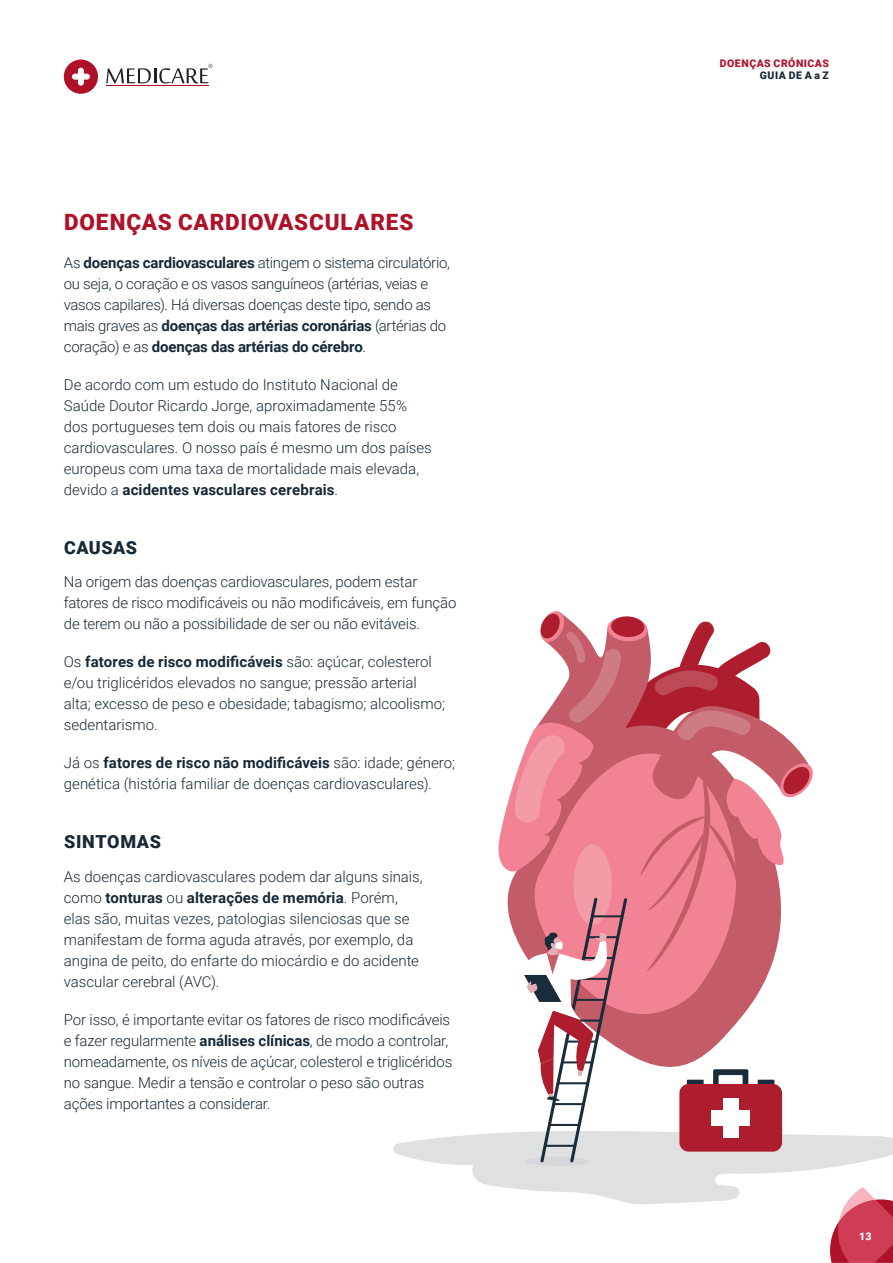
<style>
.page{position:relative;width:893px;height:1263px;background:#fff}
.page>*{position:absolute;margin:0;border:0;box-sizing:border-box;transform-origin:0 0}
.t1{font:900 22.5px "Roboto";letter-spacing:.035em;color:#ae1229}
.t2{font:900 18px "Roboto";letter-spacing:.03em;color:#172938}
.t3{font:300 15px/21px "Roboto";letter-spacing:-.005em;color:#172938}
.t4{font:900 10.5px "Roboto";letter-spacing:.05em;color:#ae1229}
.t5{font:900 10.5px "Roboto";letter-spacing:.05em;color:#172938}
.t6{font:900 10.5px "Roboto";color:#fff}
.s1{font-weight:700}
</style>
<div class="page">
<svg style="left:64px;top:60px;width:34px;height:34px"></svg>
<svg style="left:106px;top:64px;width:107px;height:19px"></svg>
<hr style="left:106px;top:85px;width:102px;height:1px;background:#ae1229">
<svg style="left:393px;top:611px;width:500px;height:652px"></svg>
<h1 class="t1" style="left:64px;top:206px;width:351px">DOENÇAS CARDIOVASCULARES</h1>
<p class="t3" style="left:64px;top:251px;width:388px">As <span class="s1">doenças cardiovasculares</span> atingem o sistema circulatório, ou seja, o coração e os vasos sanguíneos (artérias, veias e vasos capilares). Há diversas doenças deste tipo, sendo as mais graves as <span class="s1">doenças das artérias coronárias</span> (artérias do coração) e as <span class="s1">doenças das artérias do cérebro</span>.</p>
<p class="t3" style="left:64px;top:373px;width:370px">De acordo com um estudo do Instituto Nacional de Saúde Doutor Ricardo Jorge, aproximadamente 55% dos portugueses tem dois ou mais fatores de risco cardiovasculares. O nosso país é mesmo um dos países europeus com uma taxa de mortalidade mais elevada, devido a <span class="s1">acidentes vasculares cerebrais</span>.</p>
<p class="t2" style="left:64px;top:534px;width:75px">CAUSAS</p>
<p class="t3" style="left:64px;top:571px;width:394px">Na origem das doenças cardiovasculares, podem estar fatores de risco modificáveis ou não modificáveis, em função de terem ou não a possibilidade de ser ou não evitáveis.</p>
<p class="t3" style="left:64px;top:651px;width:383px">Os <span class="s1">fatores de risco modificáveis</span> são: açúcar, colesterol e/ou triglicéridos elevados no sangue; pressão arterial alta; excesso de peso e obesidade; tabagismo; alcoolismo; sedentarismo.</p>
<p class="t3" style="left:64px;top:752px;width:393px">Já os <span class="s1">fatores de risco não modificáveis</span> são: idade; género; genética (história familiar de doenças cardiovasculares).</p>
<p class="t2" style="left:64px;top:829px;width:98px">SINTOMAS</p>
<p class="t3" style="left:64px;top:866px;width:360px">As doenças cardiovasculares podem dar alguns sinais, como <span class="s1">tonturas</span> ou <span class="s1">alterações de memória</span>. Porém, elas são, muitas vezes, patologias silenciosas que se manifestam de forma aguda através, por exemplo, da angina de peito, do enfarte do miocárdio e do acidente vascular cerebral (AVC).</p>
<p class="t3" style="left:64px;top:1009px;width:390px">Por isso, é importante evitar os fatores de risco modificáveis e fazer regularmente <span class="s1">análises clínicas</span>, de modo a controlar, nomeadamente, os níveis de açúcar, colesterol e triglicéridos no sangue. Medir a tensão e controlar o peso são outras ações importantes a considerar.</p>
<p class="t4" style="left:720px;top:56px;width:111px">DOENÇAS CRÓNICAS</p>
<p class="t5" style="left:760px;top:68px;width:71px">GUIA DE A a Z</p>
<p class="t6" style="left:859px;top:1229px;width:14px">13</p>
</div>
